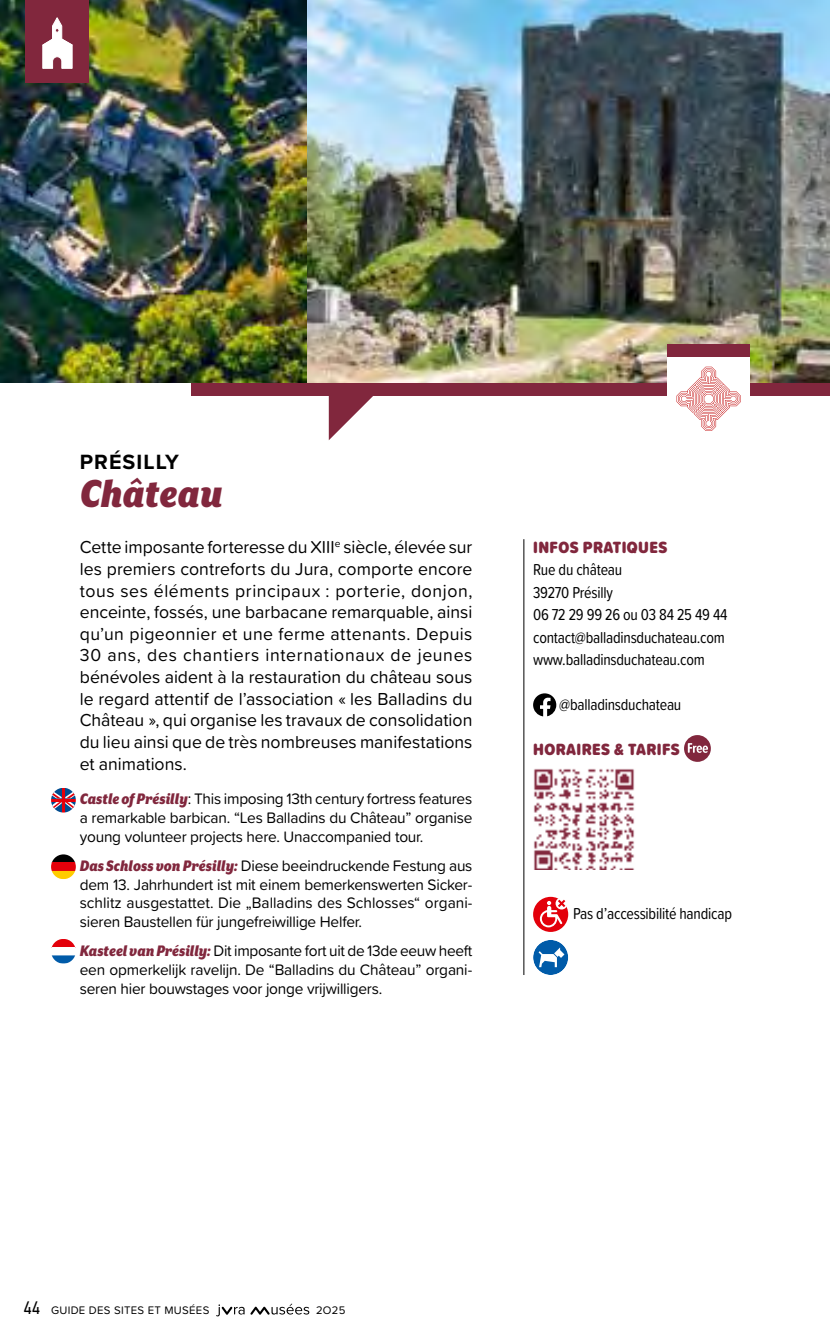
<style>
.page{position:relative;width:830px;height:1340px;background:#fff}
.page>*{position:absolute;margin:0;border:0;box-sizing:border-box;transform-origin:0 0}
.t1{font:italic 900 45px "Mr Eaves XL San Nar OT";color:#81273d}
.t2{font:700 21.38px "Proxima Nova";letter-spacing:.05em;color:#000}
.t3{font:18px/21.6px "Proxima Soft";color:#000;text-align:justify}
.t4{font:18px "PF Din Text Cond Pro";color:#000}
.t5{font:900 16.88px "Proxima Soft Cond";letter-spacing:.025em;color:#81273d}
.t6{font:16.43px/22.5px "Proxima Soft Cond";letter-spacing:-.015em;color:#000}
.t7{font:15.75px/18.9px "Proxima Soft";letter-spacing:-.015em;color:#000;text-align:justify}
.t8{font:11.47px "Proxima Soft";letter-spacing:.025em;color:#000}
.s1{font-family:"Mr Eaves XL San Nar OT";font-weight:900;font-style:italic;font-size:17.55px;color:#81273d}
</style>
<div class="page">
<div style="left:191px;top:383px;width:638px;height:12px;background:#81273d"></div>
<svg style="left:328px;top:395px;width:58px;height:45px"></svg>
<svg style="left:533px;top:693px;width:23px;height:23px"></svg>
<svg style="left:684px;top:735px;width:26px;height:27px"></svg>
<svg style="left:52px;top:854px;width:23px;height:8px"></svg>
<div style="left:51px;top:862px;width:25px;height:9px;background:#e3000b"></div>
<svg style="left:52px;top:871px;width:23px;height:8px"></svg>
<svg style="left:52px;top:939px;width:23px;height:8px"></svg>
<svg style="left:51px;top:955px;width:25px;height:8px"></svg>
<svg style="left:51px;top:788px;width:25px;height:24px"></svg>
<hr style="left:62px;top:787px;width:2px;height:25px;background:#e3000b">
<img style="left:533px;top:768px;width:102px;height:101px">
<img style="left:0;top:0;width:829px;height:383px">
<hr style="left:523px;top:539px;width:1px;height:436px;background:#000">
<div style="left:666px;top:357px;width:83px;height:83px;background:#fff"></div>
<svg style="left:676px;top:367px;width:64px;height:64px"></svg>
<div style="left:666px;top:344px;width:83px;height:13px;background:#81273d"></div>
<div style="left:26px;top:0;width:63px;height:83px;background:#81273d"></div>
<svg style="left:42px;top:17px;width:31px;height:52px"></svg>
<div style="left:533px;top:939px;width:35px;height:36px;background:#005ba9;border-radius:50%"></div>
<svg style="left:538px;top:947px;width:26px;height:20px"></svg>
<div style="left:533px;top:896px;width:35px;height:36px;background:#e3000b;border-radius:50%"></div>
<svg style="left:539px;top:897px;width:28px;height:30px"></svg>
<svg style="left:216px;top:1304px;width:28px;height:12px"></svg>
<svg style="left:250px;top:1303px;width:59px;height:11px"></svg>
<h2 class="t2" style="left:80px;top:445px;width:101px">PRÉSILLY</h2>
<h1 class="t1" style="left:80px;top:469px;width:144px">Château</h1>
<p class="t3" style="left:80px;top:535px;width:394px">Cette imposante forteresse du XIII<sup>e</sup> siècle, élevée sur les premiers contreforts du Jura, comporte encore tous ses éléments principaux : porterie, donjon, enceinte, fossés, une barbacane remarquable, ainsi qu’un pigeonnier et une ferme attenants. Depuis 30 ans, des chantiers internationaux de jeunes bénévoles aident à la restauration du château sous le regard attentif de l’association « les Balladins du Château », qui organise les travaux de consolidation du lieu ainsi que de très nombreuses manifestations et animations.</p>
<p class="t7" style="left:80px;top:789px;width:394px"><span class="s1">Castle of Présilly</span>: This imposing 13th century fortress features a remarkable barbican. “Les Balladins du Château” organise young volunteer projects here. Unaccompanied tour.</p>
<p class="t7" style="left:80px;top:855px;width:394px"><span class="s1">Das Schloss von Présilly:</span> Diese beeindruckende Festung aus dem 13. Jahrhundert ist mit einem bemerkenswerten Sicker&shy;schlitz ausgestattet. Die „Balladins des Schlosses“ organi&shy;sieren Baustellen für jungefreiwillige Helfer.</p>
<p class="t7" style="left:80px;top:940px;width:394px"><span class="s1">Kasteel van Présilly:</span> Dit imposante fort uit de 13de eeuw heeft een opmerkelijk ravelijn. De “Balladins du Château” organi&shy;seren hier bouwstages voor jonge vrijwilligers.</p>
<p class="t5" style="left:533px;top:534px;width:135px">INFOS PRATIQUES</p>
<p class="t6" style="left:533px;top:557px;width:196px">Rue du château<br>39270 Présilly<br>06 72 29 99 26 ou 03 84 25 49 44 contact@balladinsduchateau.com www.balladinsduchateau.com</p>
<p class="t6" style="left:559px;top:692px;width:124px">@balladinsduchateau</p>
<p class="t5" style="left:533px;top:736px;width:148px">HORAIRES &amp; TARIFS</p>
<p class="t6" style="left:572px;top:901px;width:160px">Pas d’accessibilité handicap</p>
<p class="t4" style="left:24px;top:1297px;width:18px">44</p>
<p class="t8" style="left:316px;top:1301px;width:31px">2O25</p>
<p class="t8" style="left:51px;top:1301px;width:160px">GUIDE DES SITES ET MUSÉES</p>
</div>
